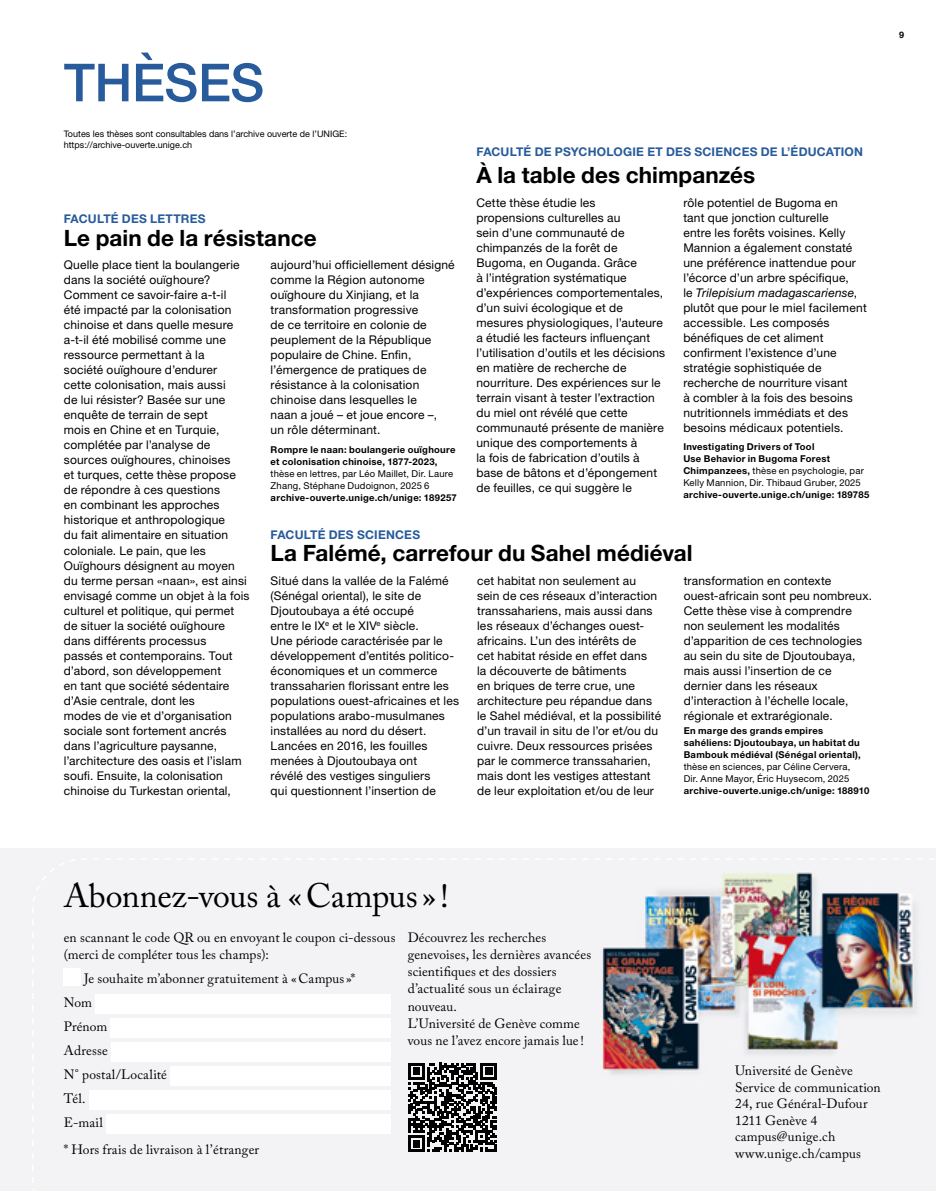
<style>
.page{position:relative;width:936px;height:1191px;background:#fff}
.page>*{position:absolute;margin:0;border:0;box-sizing:border-box;transform-origin:0 0}
.t1{font:500 52.5px "Helvetica Neue LT Std";letter-spacing:-.01em;color:#275b9b}
.t2{font:33.75px "Adobe Caslon Pro";letter-spacing:-.01em;color:#000}
.t3{font:700 22.5px "Helvetica Neue LT Std";letter-spacing:.005em;color:#000}
.t4{font:13.5px/17.2px "Adobe Caslon Pro";letter-spacing:.01em;color:#000}
.t5{font:12px/15px "Helvetica Neue LT Std";letter-spacing:.015em;color:#000}
.t6{font:700 12px "Helvetica Neue LT Std";letter-spacing:.02em;color:#275b9b}
.t7{font:700 9.45px/12px "Helvetica Neue LT Std";letter-spacing:.03em;color:#000}
.t8{font:9.45px/12px "Helvetica Neue LT Std";letter-spacing:.02em;color:#000}
.t9{font:9px/10.5px "Helvetica Neue LT Std";color:#000}
.t10{font:700 9px "Helvetica Neue LT Std";color:#000}
.s1{font-style:italic}
.s2{font-weight:400}
</style>
<div class="page">
<svg style="left:935px;top:857px;width:1px;height:46px"></svg>
<img style="left:31px;top:857px;width:904px;height:334px">
<div style="left:64px;top:969px;width:17px;height:17px;background:#fff"></div>
<div style="left:95px;top:994px;width:295px;height:19px;background:#fff"></div>
<div style="left:111px;top:1018px;width:279px;height:19px;background:#fff"></div>
<div style="left:111px;top:1042px;width:279px;height:19px;background:#fff"></div>
<div style="left:170px;top:1066px;width:220px;height:19px;background:#fff"></div>
<div style="left:89px;top:1090px;width:301px;height:19px;background:#fff"></div>
<div style="left:106px;top:1114px;width:284px;height:19px;background:#fff"></div>
<svg style="left:408px;top:1062px;width:89px;height:90px"></svg>
<h1 class="t1" style="left:64px;top:51px;width:202px">THÈSES</h1>
<p class="t9" style="left:64px;top:128px;width:285px">Toutes les thèses sont consultables dans l’archive ouverte de l’UNIGE: https://archive-ouverte.unige.ch</p>
<p class="t6" style="left:476px;top:145px;width:388px">FACULTÉ DE PSYCHOLOGIE ET DES SCIENCES DE L’ÉDUCATION</p>
<h3 class="t3" style="left:476px;top:161px;width:280px">À la table des chimpanzés</h3>
<p class="t5" style="left:476px;top:195px;width:190px">Cette thèse étudie les propensions culturelles au<br>sein d’une communauté de chimpanzés de la forêt de<br>Bugoma, en Ouganda. Grâce<br>à l’intégration systématique d’expériences comportementales, d’un suivi écologique et de mesures physiologiques, l’auteure a étudié les facteurs influençant l’utilisation d’outils et les décisions en matière de recherche de nourriture. Des expériences sur le terrain visant à tester l’extraction du miel ont révélé que cette communauté présente de manière unique des comportements à<br>la fois de fabrication d’outils à base de bâtons et d’épongement de feuilles, ce qui suggère le</p>
<p class="t5" style="left:683px;top:195px;width:185px">rôle potentiel de Bugoma en<br>tant que jonction culturelle<br>entre les forêts voisines. Kelly<br>Mannion a également constaté une préférence inattendue pour l’écorce d’un arbre spécifique,<br>le <span class="s1">Trilepisium madagascariense</span>, plutôt que pour le miel facilement accessible. Les composés bénéfiques de cet aliment confirment l’existence d’une stratégie sophistiquée de recherche de nourriture visant<br>à combler à la fois des besoins nutritionnels immédiats et des besoins médicaux potentiels.</p>
<p class="t6" style="left:64px;top:212px;width:143px">FACULTÉ DES LETTRES</p>
<h3 class="t3" style="left:64px;top:224px;width:254px">Le pain de la résistance</h3>
<p class="t5" style="left:64px;top:257px;width:187px">Quelle place tient la boulangerie dans la société ouïghoure?<br>Comment ce savoir-faire a-t-il<br>été impacté par la colonisation chinoise et dans quelle mesure a-t-il été mobilisé comme une ressource permettant à la<br>société ouïghoure d’endurer<br>cette colonisation, mais aussi<br>de lui résister? Basée sur une enquête de terrain de sept<br>mois en Chine et en Turquie, complétée par l’analyse de sources ouïghoures, chinoises<br>et turques, cette thèse propose de répondre à ces questions<br>en combinant les approches historique et anthropologique<br>du fait alimentaire en situation coloniale. Le pain, que les<br>Ouïghours désignent au moyen du terme persan «naan», est ainsi envisagé comme un objet à la fois culturel et politique, qui permet de situer la société ouïghoure dans différents processus<br>passés et contemporains. Tout d’abord, son développement<br>en tant que société sédentaire d’Asie centrale, dont les<br>modes de vie et d’organisation sociale sont fortement ancrés dans l’agriculture paysanne, l’architecture des oasis et l’islam soufi. Ensuite, la colonisation chinoise du Turkestan oriental,</p>
<p class="t5" style="left:270px;top:257px;width:185px">aujourd’hui officiellement désigné comme la Région autonome ouïghoure du Xinjiang, et la transformation progressive<br>de ce territoire en colonie de peuplement de la République populaire de Chine. Enfin, l’émergence de pratiques de résistance à la colonisation chinoise dans lesquelles le<br>naan a joué – et joue encore –,<br>un rôle déterminant.</p>
<p class="t7" style="left:683px;top:441px;width:182px">Investigating Drivers of Tool<br>Use Behavior in Bugoma Forest Chimpanzees, <span class="s2">thèse en psychologie, par Kelly Mannion, Dir. Thibaud Gruber, 2025</span></p>
<p class="t7" style="left:683px;top:489px;width:187px">archive-ouverte.unige.ch/unige: 189785</p>
<p class="t7" style="left:270px;top:443px;width:186px">Rompre le naan: boulangerie ouïghoure et colonisation chinoise, 1877-2023,</p>
<p class="t8" style="left:270px;top:467px;width:184px">thèse en lettres, par Léo Maillet, Dir. Laure<br>Zhang, Stéphane Dudoignon, 2025 6</p>
<p class="t7" style="left:270px;top:491px;width:187px">archive-ouverte.unige.ch/unige: 189257</p>
<p class="t6" style="left:270px;top:527px;width:150px">FACULTÉ DES SCIENCES</p>
<h3 class="t3" style="left:270px;top:539px;width:423px">La Falémé, carrefour du Sahel médiéval</h3>
<p class="t5" style="left:270px;top:572px;width:190px">Situé dans la vallée de la Falémé (Sénégal oriental), le site de<br>Djoutoubaya a été occupé<br>entre le IX<sup>e</sup> et le XIV<sup>e</sup> siècle.<br>Une période caractérisée par le développement d’entités politico&shy;économiques et un commerce transsaharien florissant entre les populations ouest-africaines et les populations arabo-musulmanes installées au nord du désert.<br>Lancées en 2016, les fouilles menées à Djoutoubaya ont<br>révélé des vestiges singuliers<br>qui questionnent l’insertion de</p>
<p class="t5" style="left:477px;top:572px;width:185px">cet habitat non seulement au sein de ces réseaux d’interaction transsahariens, mais aussi dans les réseaux d’échanges ouest&shy;africains. L’un des intérêts de<br>cet habitat réside en effet dans<br>la découverte de bâtiments<br>en briques de terre crue, une architecture peu répandue dans le Sahel médiéval, et la possibilité d’un travail in situ de l’or et/ou du cuivre. Deux ressources prisées par le commerce transsaharien, mais dont les vestiges attestant de leur exploitation et/ou de leur</p>
<p class="t5" style="left:683px;top:572px;width:190px">transformation en contexte ouest-africain sont peu nombreux.<br>Cette thèse vise à comprendre non seulement les modalités d’apparition de ces technologies au sein du site de Djoutoubaya, mais aussi l’insertion de ce dernier dans les réseaux d’interaction à l’échelle locale, régionale et extrarégionale.</p>
<p class="t7" style="left:683px;top:724px;width:178px">En marge des grands empires sahéliens: Djoutoubaya, un habitat du<br>Bambouk médiéval (Sénégal oriental),</p>
<p class="t8" style="left:683px;top:760px;width:168px">thèse en sciences, par Céline Cervera,<br>Dir. Anne Mayor, Éric Huysecom, 2025</p>
<p class="t7" style="left:683px;top:784px;width:187px">archive-ouverte.unige.ch/unige: 188910</p>
<p class="t10" style="left:899px;top:30px;width:7px">9</p>
<h2 class="t2" style="left:64px;top:875px;width:386px">Abonnez-vous à «Campus » !</h2>
<p class="t4" style="left:64px;top:928px;width:333px">en scannant le code QR ou en envoyant le coupon ci-dessous (merci de compléter tous les champs):</p>
<p class="t4" style="left:64px;top:966px;width:293px;line-height:24px;text-indent:20px">Je souhaite m’abonner gratuitement à «Campus »*<br>Nom<br>Prénom<br>Adresse<br>N° postal/Localité<br>Tél.<br>E-mail</p>
<p class="t4" style="left:64px;top:1140px;width:197px">* Hors frais de livraison à l’étranger</p>
<p class="t4" style="left:407px;top:928px;width:185px">Découvrez les recherches genevoises, les dernières avancées scientifiques et des dossiers d’actualité sous un éclairage nouveau.<br>L’Université de Genève comme vous ne l’avez encore jamais lue !</p>
<p class="t4" style="left:735px;top:1062px;width:147px;line-height:16.5px">Université de Genève<br>Service de communication<br>24, rue Général-Dufour<br>1211 Genève 4 campus@unige.ch www.unige.ch/campus</p>
</div>
